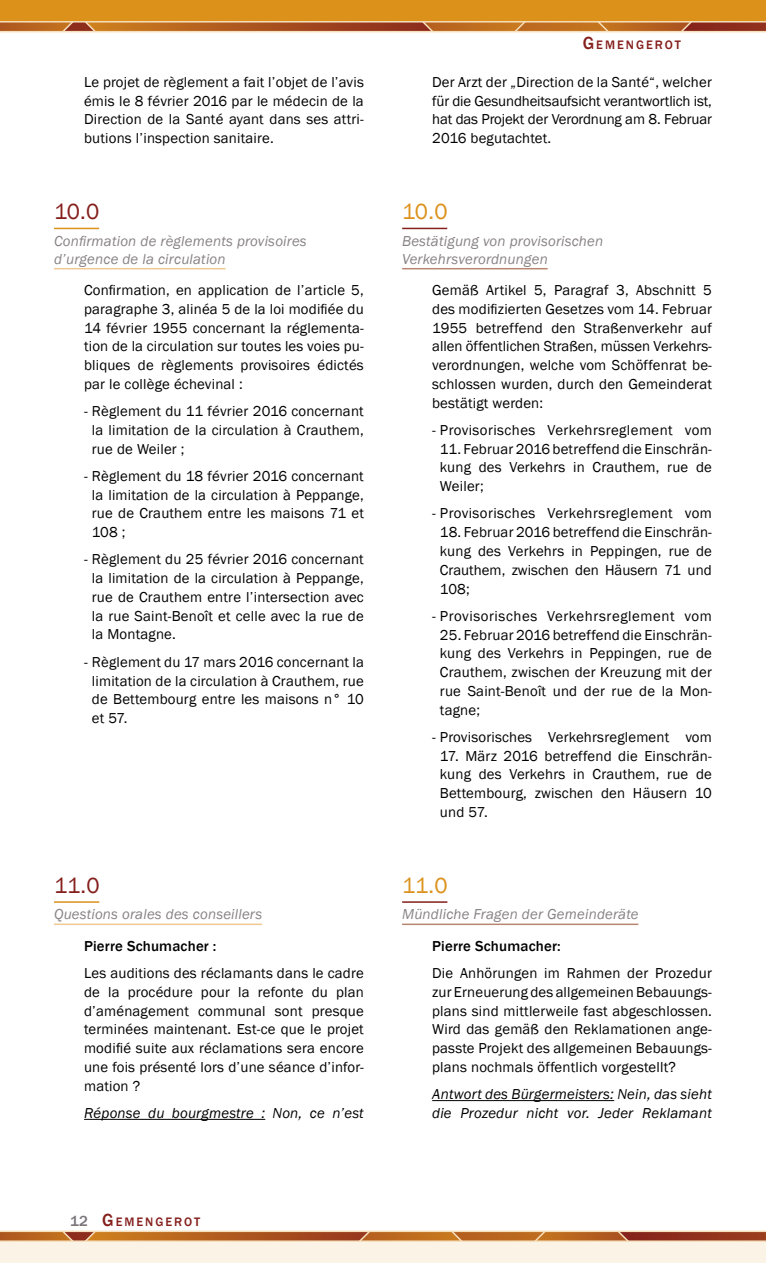
<style>
.page{position:relative;width:766px;height:1263px;background:#fff}
.page>*{position:absolute;margin:0;border:0;box-sizing:border-box;transform-origin:0 0}
.t1{font:22.5px "Franklin Gothic";color:#dc911b}
.t2{font:22.5px "Franklin Gothic";color:#841f1c}
.t3{font:14.85px/18.8px "Franklin Gothic";letter-spacing:.015em;color:#000;text-align:justify}
.t4{font:italic 14.85px/18px "Franklin Gothic";letter-spacing:.015em;color:#888285}
.t5{font:italic 14.85px/18.8px "Franklin Gothic";letter-spacing:.015em;color:#000}
.t6{font:14.85px "Franklin Gothic";letter-spacing:.04em;color:#000}
.t7{font:500 14.85px "Franklin Gothic";letter-spacing:.015em;color:#000}
.t8{font:500 12.6px "Franklin Gothic";letter-spacing:.155em;color:#841f1c}
.s1{font-size:15px;color:#7b757a}
.s2{font-size:18px}
</style>
<div class="page">
<svg style="left:0;top:23px;width:765px;height:10px;background:#b86b37"></svg>
<svg style="left:0;top:1232px;width:765px;height:8px;background:#af5a22"></svg>
<div style="left:0;top:0;width:765px;height:22px;background:#dc911b"></div>
<hr style="left:0;top:21px;width:765px;height:2px;background:#f6dfbc">
<hr style="left:0;top:31px;width:765px;height:1px;background:#f6dfbc">
<div style="left:0;top:1241px;width:765px;height:22px;background:#fbf3e5"></div>
<hr style="left:0;top:1230px;width:765px;height:2px;background:#f6dfbc">
<hr style="left:0;top:1240px;width:765px;height:2px;background:#f6dfbc">
<hr style="left:402px;top:228px;width:45px;height:1px;background:#841f1c">
<hr style="left:402px;top:268px;width:145px;height:1px;background:#b88671">
<hr style="left:402px;top:901px;width:45px;height:2px;background:#841f1c">
<hr style="left:402px;top:923px;width:236px;height:2px;background:#b88671">
<hr style="left:432px;top:1100px;width:182px;height:1px;background:#000">
<hr style="left:54px;top:228px;width:45px;height:1px;background:#dc911b">
<hr style="left:54px;top:268px;width:171px;height:1px;background:#efc98f">
<hr style="left:54px;top:901px;width:45px;height:2px;background:#dc911b">
<hr style="left:54px;top:923px;width:208px;height:2px;background:#efc98f">
<hr style="left:84px;top:1119px;width:181px;height:1px;background:#000">
<p class="t3" style="left:84px;top:73px;width:281px">Le projet de règlement a fait l’objet de l’avis émis le 8 février 2016 par le médecin de la Direction de la Santé ayant dans ses attri&shy;butions l’inspection sanitaire.</p>
<h1 class="t2" style="left:54px;top:198px;width:47px">10.0</h1>
<p class="t4" style="left:54px;top:232px;width:254px">Confirmation de règlements provisoires d’urgence de la circulation</p>
<p class="t3" style="left:84px;top:281px;width:281px">Confirmation, en application de l’article 5, paragraphe 3, alinéa 5 de la loi modifiée du 14 février 1955 concernant la réglementa&shy;tion de la circulation sur toutes les voies pu&shy;bliques de règlements provisoires édictés par le collège échevinal :</p>
<p class="t3" style="left:92px;top:402px;width:273px;text-indent:-8px">- Règlement du 11 février 2016 concernant la limitation de la circulation à Crauthem, rue de Weiler ;</p>
<p class="t3" style="left:92px;top:467px;width:273px;text-indent:-8px">- Règlement du 18 février 2016 concernant la limitation de la circulation à Peppange, rue de Crauthem entre les maisons 71 et 108 ;</p>
<p class="t3" style="left:92px;top:550px;width:273px;text-indent:-8px">- Règlement du 25 février 2016 concernant la limitation de la circulation à Peppange, rue de Crauthem entre l’intersection avec la rue Saint-Benoît et celle avec la rue de la Montagne.</p>
<p class="t3" style="left:92px;top:653px;width:273px;text-indent:-8px">- Règlement du 17 mars 2016 concernant la limitation de la circulation à Crauthem, rue de Bettembourg entre les maisons n° 10 et 57.</p>
<h1 class="t2" style="left:54px;top:871px;width:47px">11.0</h1>
<p class="t4" style="left:54px;top:906px;width:209px">Questions orales des conseillers</p>
<p class="t7" style="left:84px;top:937px;width:134px">Pierre Schumacher :</p>
<p class="t3" style="left:84px;top:964px;width:281px">Les auditions des réclamants dans le cadre de la procédure pour la refonte du plan d’aménagement communal sont presque terminées maintenant. Est-ce que le projet modifié suite aux réclamations sera encore une fois présenté lors d’une séance d’infor&shy;mation ?</p>
<p class="t5" style="left:84px;top:1104px;width:281px">Réponse du bourgmestre : Non, ce n’est</p>
<p class="t8" style="left:70px;top:1214px;width:132px"><span class="s1">12</span> <span class="s2">G</span>EMENGEROT</p>
<p class="t8" style="left:582px;top:37px;width:100px"><span class="s2">G</span>EMENGEROT</p>
<p class="t3" style="left:432px;top:73px;width:281px">Der Arzt der „Direction de la Santé“, welcher für die Gesundheitsaufsicht verantwortlich ist, hat das Projekt der Verordnung am 8. Februar 2016 begutachtet.</p>
<h1 class="t1" style="left:402px;top:198px;width:47px">10.0</h1>
<p class="t4" style="left:402px;top:232px;width:202px">Bestätigung von provisorischen<br>Verkehrsverordnungen</p>
<p class="t3" style="left:432px;top:281px;width:281px">Gemäß Artikel 5, Paragraf 3, Abschnitt 5 des modifizierten Gesetzes vom 14. Februar 1955 betreffend den Straßenverkehr auf allen öffentlichen Straßen, müssen Verkehrs&shy;verordnungen, welche vom Schöffenrat be&shy;schlossen wurden, durch den Gemeinderat bestätigt werden:</p>
<p class="t3" style="left:432px;top:421px;width:281px">- Provisorisches Verkehrsreglement vom</p>
<p class="t3" style="left:440px;top:440px;width:273px">11. Februar 2016 betreffend die Einschrän&shy;kung des Verkehrs in Crauthem, rue de Weiler;</p>
<p class="t3" style="left:432px;top:504px;width:281px">- Provisorisches Verkehrsreglement vom</p>
<p class="t3" style="left:440px;top:523px;width:273px">18. Februar 2016 betreffend die Einschrän&shy;kung des Verkehrs in Peppingen, rue de Crauthem, zwischen den Häusern 71 und 108;</p>
<p class="t6" style="left:432px;top:607px;width:281px">- Provisorisches Verkehrsreglement vom</p>
<p class="t3" style="left:440px;top:625px;width:273px">25. Februar 2016 betreffend die Einschrän&shy;kung des Verkehrs in Peppingen, rue de Crauthem, zwischen der Kreuzung mit der rue Saint-Benoît und der rue de la Mon&shy;tagne;</p>
<p class="t3" style="left:432px;top:728px;width:281px">- Provisorisches Verkehrsreglement vom</p>
<p class="t3" style="left:440px;top:746px;width:273px">17. März 2016 betreffend die Einschrän&shy;kung des Verkehrs in Crauthem, rue de Bettembourg, zwischen den Häusern 10 und 57.</p>
<h1 class="t1" style="left:402px;top:871px;width:47px">11.0</h1>
<p class="t4" style="left:402px;top:906px;width:238px">Mündliche Fragen der Gemeinderäte</p>
<p class="t7" style="left:432px;top:937px;width:130px">Pierre Schumacher:</p>
<p class="t3" style="left:432px;top:964px;width:281px">Die Anhörungen im Rahmen der Prozedur zur Erneuerung des allgemeinen Bebauungs&shy;plans sind mittlerweile fast abgeschlossen.<br>Wird das gemäß den Reklamationen ange&shy;passte Projekt des allgemeinen Bebauungs&shy;plans nochmals öffentlich vorgestellt?</p>
<p class="t5" style="left:432px;top:1085px;width:281px">Antwort des Bürgermeisters: Nein, das sieht die Prozedur nicht vor. Jeder Reklamant</p>
</div>
